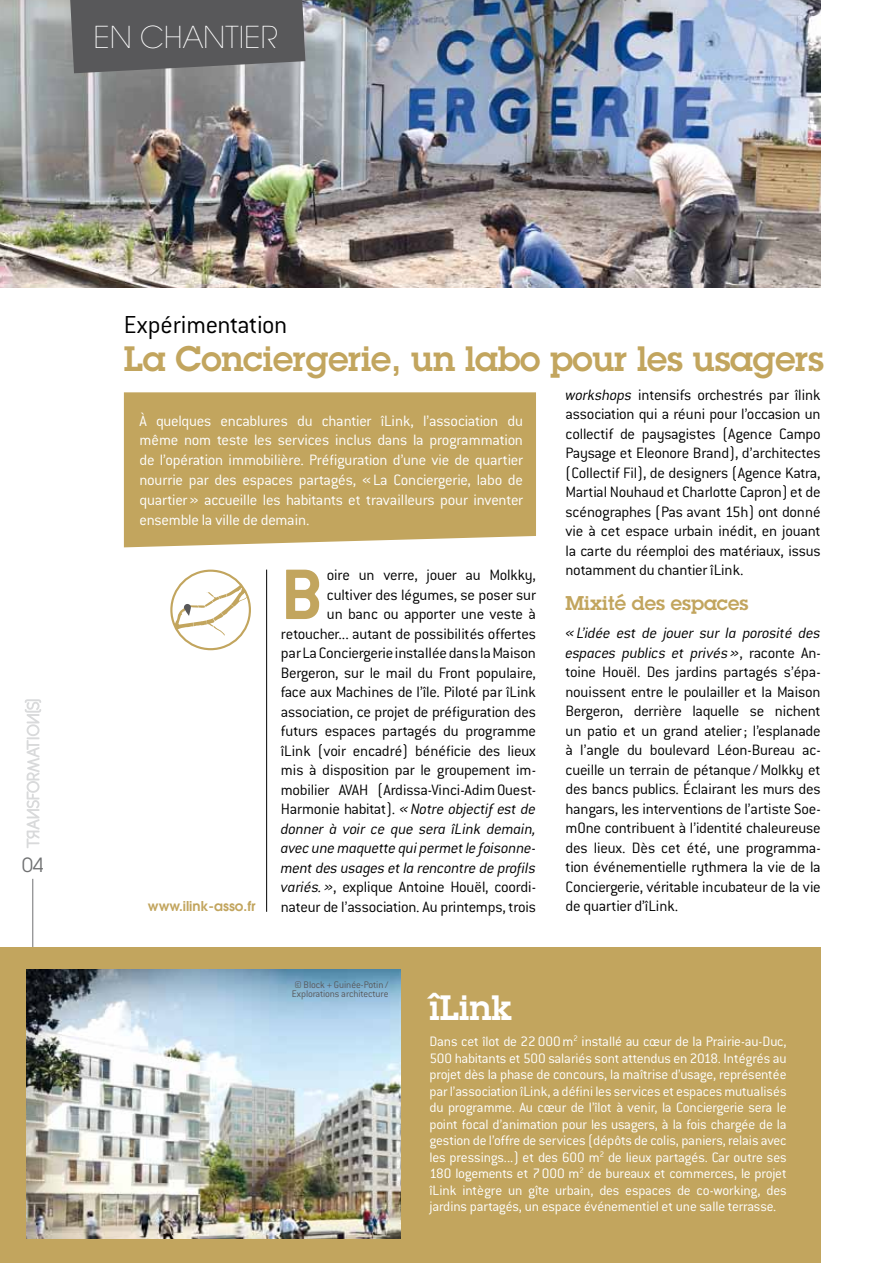
<style>
.page{position:relative;width:893px;height:1263px;background:#fff}
.page>*{position:absolute;margin:0;border:0;box-sizing:border-box;transform-origin:0 0}
.t1{font:700 78.45px "Conduit ITC";color:#c2a55e}
.t2{font:600 34.5px "Lubalin Graph";letter-spacing:-.005em;color:#c2a55e}
.t3{font:600 34.5px "Lubalin Graph";color:#fff}
.t4{font:200 30px "Avant Garde";color:#fff}
.t5{font:300 27px "Conduit ITC";letter-spacing:-.01em;color:#000}
.t6{font:600 19.5px "Lubalin Graph";color:#c2a55e}
.t7{font:19.5px "Avant Garde";color:#707172}
.t8{font:300 16.5px/19.5px "Conduit ITC";letter-spacing:-.015em;color:#000;text-align:justify}
.t9{font:300 16.5px/19.8px "Conduit ITC";letter-spacing:-.015em;color:#fff;text-align:justify}
.t10{font:300 15px/16.5px "Conduit ITC";letter-spacing:-.01em;color:#fff;text-align:justify}
.t11{font:600 13.5px "Avant Garde";color:#c2a55e}
.t12{font:300 10.5px/9px "Conduit ITC";letter-spacing:-.01em;color:#58585a}
.s1{font-style:italic}
</style>
<div class="page">
<img style="left:0;top:0;width:821px;height:288px">
<svg style="left:70px;top:0;width:235px;height:73px;background:#5e5e60"></svg>
<div style="left:170px;top:570px;width:81px;height:80px;border:2px solid #c2a55e;border-radius:50%"></div>
<svg style="left:171px;top:573px;width:79px;height:70px"></svg>
<hr style="left:266px;top:570px;width:1px;height:342px;background:#000">
<hr style="left:33px;top:879px;width:1px;height:72px;background:#707172">
<svg style="left:25px;top:699px;width:16px;height:149px"></svg>
<div style="left:124px;top:392px;width:412px;height:155px;background:#c2a55e"></div>
<div style="left:0;top:947px;width:821px;height:316px;background:#c2a55e"></div>
<img style="left:26px;top:969px;width:374px;height:270px">
<h3 class="t4" style="left:93px;top:20px;width:185px">EN CHANTIER</h3>
<p class="t7" style="left:22px;top:853px;width:23px">04</p>
<h3 class="t5" style="left:124px;top:310px;width:165px">Expérimentation</h3>
<h2 class="t2" style="left:124px;top:336px;width:701px">La Conciergerie, un labo pour les usagers</h2>
<p class="t9" style="left:139px;top:411px;width:385px">À quelques encablures du chantier îLink, l’association du même nom teste les services inclus dans la programmation de l’opération immobilière. Préfiguration d’une vie de quartier nourrie par des espaces partagés, «La Conciergerie, labo de quartier» accueille les habitants et travailleurs pour inventer ensemble la ville de demain.</p>
<p class="t11" style="left:148px;top:897px;width:109px">www.ilink-asso.fr</p>
<p class="t8" style="left:281px;top:565px;width:257px;text-align:right">oire un verre, jouer au Molkky, cultiver des légumes, se poser sur<br>un banc ou apporter une veste à retoucher... autant de possibilités offertes par La Conciergerie installée dans la Maison Bergeron, sur le mail du Front populaire, face aux Machines de l’île. Piloté par îLink association, ce projet de préfiguration des futurs espaces partagés du programme îLink (voir encadré) bénéficie des lieux mis à disposition par le groupement im&shy;mobilier AVAH (Ardissa-Vinci-AdimOuest-Harmonie habitat). <span class="s1">«Notre objectif est de donner à voir ce que sera îLink demain, avec une maquette qui permet le foisonne&shy;ment des usages et la rencontre de profils variés.»</span>, explique Antoine Houël, coordi&shy;nateur de l’association. Au printemps, trois</p>
<h1 class="t1" style="left:281px;top:549px;width:44px">B</h1>
<p class="t12" style="left:292px;top:980px;width:98px">© Block + Guinée-Potin /<br>Explorations architecture</p>
<h2 class="t3" style="left:429px;top:985px;width:84px">îLink</h2>
<p class="t8" style="left:566px;top:385px;width:257px"><span class="s1">workshops</span> intensifs orchestrés par îlink association qui a réuni pour l’occasion un collectif de paysagistes (Agence Campo Paysage et Eleonore Brand), d’architectes (Collectif Fil), de designers (Agence Katra, Martial Nouhaud et Charlotte Capron) et de scénographes (Pas avant 15h) ont donné vie à cet espace urbain inédit, en jouant la carte du réemploi des matériaux, issus notamment du chantier îLink.</p>
<p class="t6" style="left:566px;top:590px;width:184px">Mixité des espaces</p>
<p class="t8" style="left:565px;top:623px;width:257px"><span class="s1">«L’idée est de jouer sur la porosité des espaces publics et privés»</span>, raconte An&shy;toine Houël. Des jardins partagés s’épa&shy;nouissent entre le poulailler et la Maison Bergeron, derrière laquelle se nichent un patio et un grand atelier; l’esplanade à l’angle du boulevard Léon-Bureau ac&shy;cueille un terrain de pétanque /Molkky et des bancs publics. Éclairant les murs des hangars, les interventions de l’artiste Soe&shy;mOne contribuent à l’identité chaleureuse des lieux. Dès cet été, une programma&shy;tion événementielle rythmera la vie de la Conciergerie, véritable incubateur de la vie de quartier d’îLink.</p>
<p class="t10" style="left:429px;top:1033px;width:359px">Dans cet îlot de 22000m<sup>2</sup> installé au cœur de la Prairie-au-Duc, 500 habitants et 500 salariés sont attendus en 2018. Intégrés au projet dès la phase de concours, la maîtrise d’usage, représentée par l’association îLink, a défini les services et espaces mutualisés du programme. Au cœur de l’îlot à venir, la Conciergerie sera le point focal d’animation pour les usagers, à la fois chargée de la gestion de l’offre de services (dépôts de colis, paniers, relais avec les pressings...) et des 600 m<sup>2</sup> de lieux partagés. Car outre ses 180 logements et 7000 m<sup>2</sup> de bureaux et commerces, le projet îLink intègre un gîte urbain, des espaces de co-working, des jardins partagés, un espace événementiel et une salle terrasse.</p>
</div>
